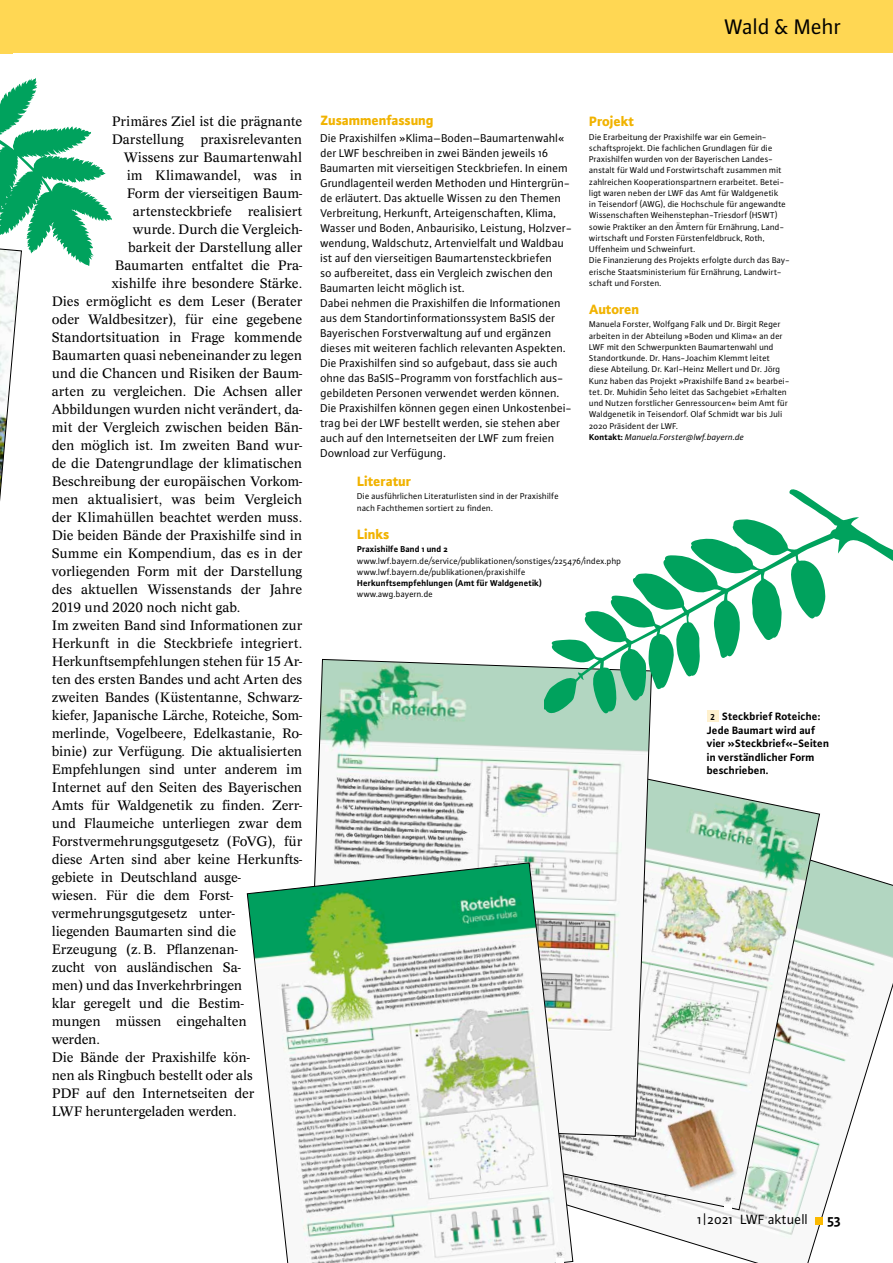
<style>
.page{position:relative;width:893px;height:1263px;background:#fff}
.page>*{position:absolute;margin:0;border:0;box-sizing:border-box;transform-origin:0 0}
.t1{font:22.5px "Plus Sans Pro";letter-spacing:-.005em;color:#000}
.t2{font:14.25px "Concept";letter-spacing:-.005em;color:#000}
.t3{font:800 14.25px "Plus Sans Pro";letter-spacing:-.01em;color:#f1b300}
.t4{font:14.25px "Plus Sans Pro";color:#000}
.t5{font:700 14.25px "Plus Sans Pro";color:#000}
.t6{font:12px/15px "Plus Sans Pro";color:#000}
.t7{font:700 11.25px/13.5px "Plus Sans Pro";color:#000}
.t8{font:9px/11.2px "Plus Sans Pro";letter-spacing:.005em;color:#000}
.t9{font:700 9px "Plus Sans Pro";letter-spacing:.005em;color:#000}
.s1{font-weight:700}
.s2{font-style:italic}
.s3{font-size:9px}
</style>
<div class="page">
<svg style="left:573px;top:862px;width:320px;height:401px"></svg>
<div style="left:815px;top:1217px;width:8px;height:7px;background:#fbb900"></div>
<svg style="left:0;top:78px;width:112px;height:423px"></svg>
<svg style="left:573px;top:779px;width:247px;height:431px"></svg>
<svg style="left:314px;top:659px;width:338px;height:478px"></svg>
<svg style="left:247px;top:862px;width:326px;height:401px"></svg>
<div style="left:556px;top:1258px;width:8px;height:5px;background:#fff"></div>
<div style="left:724px;top:1204px;width:8px;height:6px;background:#fff"></div>
<svg style="left:544px;top:489px;width:349px;height:231px"></svg>
<div style="left:707px;top:711px;width:11px;height:11px;background:#fff1ce"></div>
<div style="left:0;top:0;width:893px;height:53px;background:#ffd753"></div>
<h1 class="t1" style="left:724px;top:12px;width:118px">Wald &amp; Mehr</h1>
<p class="t2" style="left:112px;top:113px;width:192px">Primäres Ziel ist die prägnante</p>
<p class="t2" style="left:112px;top:131px;width:192px">Darstellung praxisrelevanten</p>
<p class="t2" style="left:124px;top:149px;width:180px">Wissens zur Baumartenwahl</p>
<p class="t2" style="left:127px;top:167px;width:177px">im Klimawandel, was in</p>
<p class="t2" style="left:127px;top:185px;width:177px">Form der vierseitigen Baum-</p>
<p class="t2" style="left:133px;top:203px;width:171px">artensteckbriefe realisiert</p>
<p class="t2" style="left:133px;top:221px;width:171px">wurde. Durch die Vergleich-</p>
<p class="t2" style="left:128px;top:239px;width:176px">barkeit der Darstellung aller</p>
<p class="t2" style="left:115px;top:257px;width:189px">Baumarten entfaltet die Pra-</p>
<p class="t2" style="left:112px;top:275px;width:192px">xishilfe ihre besondere Stärke.</p>
<p class="t2" style="left:52px;top:293px;width:252px">Dies ermöglicht es dem Leser (Berater</p>
<p class="t2" style="left:52px;top:311px;width:252px">oder Waldbesitzer), für eine gegebene</p>
<p class="t2" style="left:52px;top:329px;width:252px">Standortsituation in Frage kommende</p>
<p class="t2" style="left:52px;top:347px;width:252px">Baumarten quasi nebeneinander zu legen</p>
<p class="t2" style="left:52px;top:365px;width:252px">und die Chancen und Risiken der Baum-</p>
<p class="t2" style="left:52px;top:383px;width:252px">arten zu vergleichen. Die Achsen aller</p>
<p class="t2" style="left:52px;top:401px;width:252px">Abbildungen wurden nicht verändert, da-</p>
<p class="t2" style="left:52px;top:419px;width:252px">mit der Vergleich zwischen beiden Bän-</p>
<p class="t2" style="left:52px;top:437px;width:252px">den möglich ist. Im zweiten Band wur-</p>
<p class="t2" style="left:52px;top:455px;width:252px">de die Datengrundlage der klimatischen</p>
<p class="t2" style="left:52px;top:473px;width:252px">Beschreibung der europäischen Vorkom-</p>
<p class="t2" style="left:52px;top:491px;width:252px">men aktualisiert, was beim Vergleich</p>
<p class="t2" style="left:52px;top:509px;width:252px">der Klimahüllen beachtet werden muss.</p>
<p class="t2" style="left:52px;top:527px;width:252px">Die beiden Bände der Praxishilfe sind in</p>
<p class="t2" style="left:52px;top:545px;width:252px">Summe ein Kompendium, das es in der</p>
<p class="t2" style="left:52px;top:563px;width:252px">vorliegenden Form mit der Darstellung</p>
<p class="t2" style="left:52px;top:581px;width:252px">des aktuellen Wissenstands der Jahre</p>
<p class="t2" style="left:52px;top:599px;width:190px">2019 und 2020 noch nicht gab.</p>
<p class="t2" style="left:52px;top:617px;width:252px">Im zweiten Band sind Informationen zur</p>
<p class="t2" style="left:52px;top:635px;width:252px">Herkunft in die Steckbriefe integriert.</p>
<p class="t2" style="left:52px;top:653px;width:252px">Herkunftsempfehlungen stehen für 15 Ar-</p>
<p class="t2" style="left:52px;top:671px;width:252px">ten des ersten Bandes und acht Arten des</p>
<p class="t2" style="left:52px;top:689px;width:252px">zweiten Bandes (Küstentanne, Schwarz-</p>
<p class="t2" style="left:52px;top:707px;width:252px">kiefer, Japanische Lärche, Roteiche, Som-</p>
<p class="t2" style="left:52px;top:725px;width:252px">merlinde, Vogelbeere, Edelkastanie, Ro-</p>
<p class="t2" style="left:52px;top:743px;width:252px">binie) zur Verfügung. Die aktualisierten</p>
<p class="t2" style="left:52px;top:761px;width:252px">Empfehlungen sind unter anderem im</p>
<p class="t2" style="left:52px;top:779px;width:252px">Internet auf den Seiten des Bayerischen</p>
<p class="t2" style="left:52px;top:797px;width:252px">Amts für Waldgenetik zu finden. Zerr-</p>
<p class="t2" style="left:52px;top:815px;width:252px">und Flaumeiche unterliegen zwar dem</p>
<p class="t2" style="left:52px;top:833px;width:252px">Forstvermehrungsgutgesetz (FoVG), für</p>
<p class="t2" style="left:52px;top:851px;width:252px">diese Arten sind aber keine Herkunfts-</p>
<p class="t2" style="left:52px;top:869px;width:190px">gebiete in Deutschland ausge-</p>
<p class="t2" style="left:52px;top:887px;width:183px">wiesen. Für die dem Forst-</p>
<p class="t2" style="left:52px;top:905px;width:184px">vermehrungsgutgesetz unter-</p>
<p class="t2" style="left:52px;top:923px;width:186px">liegenden Baumarten sind die</p>
<p class="t2" style="left:52px;top:941px;width:187px">Erzeugung (z.B. Pflanzenan-</p>
<p class="t2" style="left:52px;top:959px;width:191px">zucht von ausländischen Sa-</p>
<p class="t2" style="left:52px;top:977px;width:192px">men) und das Inverkehrbringen</p>
<p class="t2" style="left:52px;top:995px;width:194px">klar geregelt und die Bestim-</p>
<p class="t2" style="left:52px;top:1013px;width:197px">mungen müssen eingehalten</p>
<p class="t2" style="left:52px;top:1031px;width:50px">werden.</p>
<p class="t2" style="left:52px;top:1049px;width:200px">Die Bände der Praxishilfe kön-</p>
<p class="t2" style="left:52px;top:1067px;width:202px">nen als Ringbuch bestellt oder als</p>
<p class="t2" style="left:52px;top:1085px;width:204px">PDF auf den Internetseiten der</p>
<p class="t2" style="left:52px;top:1103px;width:186px">LWF heruntergeladen werden.</p>
<p class="t3" style="left:320px;top:109px;width:115px">Zusammenfassung</p>
<p class="t6" style="left:320px;top:130px;width:253px">Die Praxishilfen »Klima–Boden–Baumartenwahl« der LWF beschreiben in zwei Bänden jeweils 16<br>Baumarten mit vierseitigen Steckbriefen. In einem Grundlagenteil werden Methoden und Hintergrün&shy;de erläutert. Das aktuelle Wissen zu den Themen Verbreitung, Herkunft, Arteigenschaften, Klima, Wasser und Boden, Anbaurisiko, Leistung, Holzver&shy;wendung, Waldschutz, Artenvielfalt und Waldbau ist auf den vierseitigen Baumartensteckbriefen<br>so aufbereitet, dass ein Vergleich zwischen den Baumarten leicht möglich ist.<br>Dabei nehmen die Praxishilfen die Informationen aus dem Standortinformationssystem BaSIS der Bayerischen Forstverwaltung auf und ergänzen dieses mit weiteren fachlich relevanten Aspekten.<br>Die Praxishilfen sind so aufgebaut, dass sie auch ohne das BaSIS-Programm von forstfachlich aus&shy;gebildeten Personen verwendet werden können.<br>Die Praxishilfen können gegen einen Unkostenbei&shy;trag bei der LWF bestellt werden, sie stehen aber auch auf den Internetseiten der LWF zum freien Download zur Verfügung.</p>
<p class="t3" style="left:589px;top:110px;width:46px">Projekt</p>
<p class="t8" style="left:589px;top:131px;width:202px">Die Erarbeitung der Praxishilfe war ein Gemein&shy;schaftsprojekt. Die fachlichen Grundlagen für die Praxishilfen wurden von der Bayerischen Landes&shy;anstalt für Wald und Forstwirtschaft zusammen mit zahlreichen Kooperationspartnern erarbeitet. Betei&shy;ligt waren neben der LWF das Amt für Waldgenetik<br>in Teisendorf (AWG), die Hochschule für angewandte Wissenschaften Weihenstephan-Triesdorf (HSWT) sowie Praktiker an den Ämtern für Ernährung, Land&shy;wirtschaft und Forsten Fürstenfeldbruck, Roth, Uffenheim und Schweinfurt.<br>Die Finanzierung des Projekts erfolgte durch das Bay&shy;erische Staatsministerium für Ernährung, Landwirt&shy;schaft und Forsten.</p>
<p class="t3" style="left:589px;top:298px;width:52px">Autoren</p>
<p class="t8" style="left:589px;top:318px;width:202px">Manuela Forster, Wolfgang Falk und Dr. Birgit Reger arbeiten in der Abteilung »Boden und Klima« an der LWF mit den Schwerpunkten Baumartenwahl und Standortkunde. Dr. Hans-Joachim Klemmt leitet diese Abteilung. Dr. Karl-Heinz Mellert und Dr. Jörg Kunz haben das Projekt »Praxishilfe Band 2« bearbei&shy;tet. Dr. Muhidin Šeho leitet das Sachgebiet »Erhalten und Nutzen forstlicher Genressourcen« beim Amt für Waldgenetik in Teisendorf. Olaf Schmidt war bis Juli 2020 Präsident der LWF.<br><span class="s1">Kontakt:</span> <span class="s2">Manuela.Forster@lwf.bayern.de</span></p>
<p class="t3" style="left:357px;top:470px;width:56px">Literatur</p>
<p class="t8" style="left:357px;top:490px;width:203px">Die ausführlichen Literaturlisten sind in der Praxishilfe nach Fachthemen sortiert zu finden.</p>
<p class="t3" style="left:357px;top:523px;width:34px">Links</p>
<p class="t9" style="left:357px;top:543px;width:92px">Praxishilfe Band 1 und 2</p>
<p class="t8" style="left:357px;top:555px;width:266px">www.lwf.bayern.de/service/publikationen/sonstiges/225476/index.php www.lwf.bayern.de/publikationen/praxishilfe</p>
<p class="t9" style="left:357px;top:576px;width:186px">Herkunftsempfehlungen (Amt für Waldgenetik)</p>
<p class="t8" style="left:357px;top:588px;width:77px">www.awg.bayern.de</p>
<p class="t7" style="left:707px;top:709px;width:124px;text-indent:4px"><span class="s3">2</span> Steckbrief Roteiche:<br>Jede Baumart wird auf vier »Steckbrief«-Seiten in verständlicher Form beschrieben.</p>
<p class="t4" style="left:697px;top:1210px;width:112px">1|2021 LWF aktuell</p>
<p class="t5" style="left:827px;top:1209px;width:15px">53</p>
</div>
